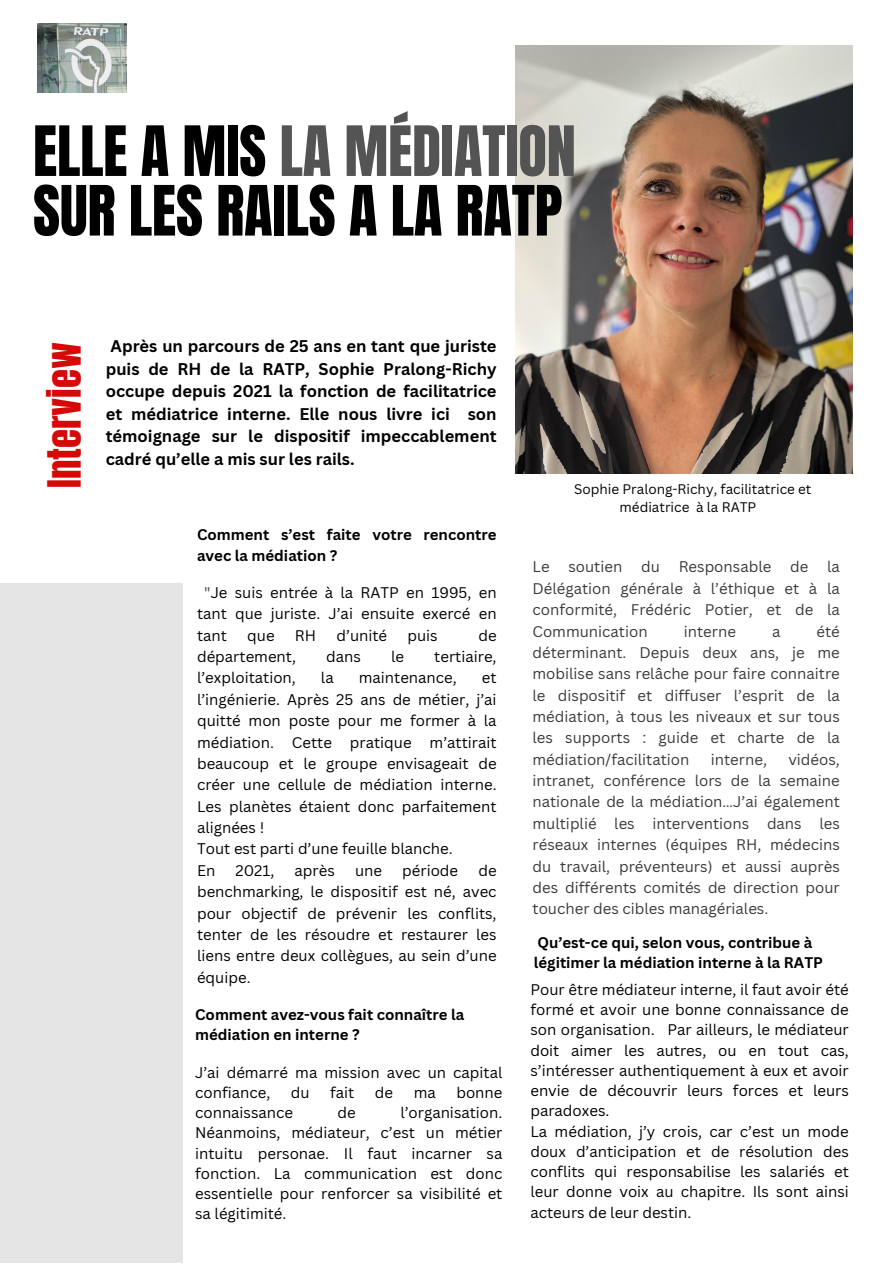
<style>
.page{position:relative;width:893px;height:1264px;background:#fff}
.page>*{position:absolute;margin:0;border:0;box-sizing:border-box;transform-origin:0 0}
.t1{font:58.95px "Anton";letter-spacing:-.005em;color:#545454}
.t2{font:58.95px "Anton";letter-spacing:-.005em;color:#000}
.t3{font:39px "Anton";color:#d60909}
.t4{font:700 16.5px/22.5px "Canva Sans";color:#000;text-align:justify}
.t5{font:15px/20.2px "Canva Sans";color:#000;text-align:justify}
.t6{font:15px/21.3px "Canva Sans";color:#3b3939;text-align:justify}
.t7{font:700 15px/20.2px "Canva Sans";color:#000}
.t8{font:13.5px/18px "Canva Sans";color:#000}
.s1{color:#000}
.s2{color:#3b3939}
</style>
<div class="page">
<div style="left:0;top:582px;width:182px;height:680px;background:#e5e5e5"></div>
<img style="left:515px;top:46px;width:337px;height:427px">
<img style="left:37px;top:23px;width:89px;height:70px">
<p class="t1" style="left:33px;top:109px;width:544px"><span class="s1">ELLE A MIS</span> LA MÉDIATION</p>
<p class="t2" style="left:33px;top:168px;width:531px">SUR LES RAILS A LA RATP</p>
<p class="t3" style="left:36px;top:488px;width:148px;rotate:-90deg">Interview</p>
<p class="t4" style="left:106px;top:334px;width:392px">Après un parcours de 25 ans en tant que juriste puis de RH de la RATP, Sophie Pralong-Richy occupe depuis 2021 la fonction de facilitatrice et médiatrice interne. Elle nous livre ici son témoignage sur le dispositif impeccablement cadré qu’elle a mis sur les rails.</p>
<p class="t7" style="left:197px;top:523px;width:301px;line-height:21.3px">Comment s’est faite votre rencontre avec la médiation ?</p>
<p class="t5" style="left:197px;top:581px;width:301px;line-height:21.3px;text-indent:7px"><span class="s2">"</span>Je suis entrée à la RATP en 1995, en tant que juriste. J’ai ensuite exercé en tant</p>
<p class="t5" style="left:247px;top:624px;width:29px">que</p>
<p class="t5" style="left:295px;top:624px;width:23px">RH</p>
<p class="t5" style="left:336px;top:624px;width:52px">d’unité</p>
<p class="t5" style="left:407px;top:624px;width:32px">puis</p>
<p class="t5" style="left:478px;top:624px;width:20px">de</p>
<p class="t5" style="left:197px;top:646px;width:100px">département,</p>
<p class="t5" style="left:326px;top:646px;width:36px">dans</p>
<p class="t5" style="left:391px;top:646px;width:14px">le</p>
<p class="t5" style="left:434px;top:646px;width:64px">tertiaire,</p>
<p class="t5" style="left:197px;top:667px;width:100px">l’exploitation,</p>
<p class="t5" style="left:321px;top:667px;width:14px">la</p>
<p class="t5" style="left:359px;top:667px;width:99px">maintenance,</p>
<p class="t5" style="left:197px;top:667px;width:301px;line-height:21.3px;text-indent:285px">et l’ingénierie. Après 25 ans de métier, j’ai quitté mon poste pour me former à la médiation. Cette pratique m’attirait beaucoup et le groupe envisageait de créer une cellule de médiation interne.<br>Les planètes étaient donc parfaitement alignées !</p>
<p class="t5" style="left:197px;top:838px;width:257px">Tout est parti d’une feuille blanche.</p>
<p class="t5" style="left:197px;top:859px;width:20px">En</p>
<p class="t5" style="left:235px;top:859px;width:40px">2021,</p>
<p class="t5" style="left:294px;top:859px;width:42px">après</p>
<p class="t5" style="left:355px;top:859px;width:29px">une</p>
<p class="t5" style="left:402px;top:859px;width:57px">période</p>
<p class="t5" style="left:197px;top:859px;width:301px;line-height:21.3px;text-indent:281px">de benchmarking, le dispositif est né, avec pour objectif de prévenir les conflits, tenter de les résoudre et restaurer les liens entre deux collègues, au sein d’une équipe.</p>
<p class="t7" style="left:195px;top:1003px;width:271px">Comment avez-vous fait connaître la médiation en interne ?</p>
<p class="t5" style="left:195px;top:1061px;width:309px">J’ai démarré ma mission avec un capital confiance,</p>
<p class="t5" style="left:291px;top:1081px;width:20px">du</p>
<p class="t5" style="left:330px;top:1081px;width:26px">fait</p>
<p class="t5" style="left:375px;top:1081px;width:20px">de</p>
<p class="t5" style="left:413px;top:1081px;width:24px">ma</p>
<p class="t5" style="left:456px;top:1081px;width:48px">bonne</p>
<p class="t5" style="left:195px;top:1102px;width:99px">connaissance</p>
<p class="t5" style="left:337px;top:1102px;width:20px">de</p>
<p class="t5" style="left:195px;top:1102px;width:309px;text-indent:205px">l’organisation.<br>Néanmoins, médiateur, c’est un métier intuitu personae. Il faut incarner sa fonction. La communication est donc essentielle pour renforcer sa visibilité et sa légitimité.</p>
<p class="t8" style="left:619px;top:479px;width:193px;text-indent:-45px">Sophie Pralong-Richy, facilitatrice et médiatrice à la RATP</p>
<p class="t6" style="left:532px;top:556px;width:309px;text-indent:294px">la Délégation générale à l’éthique et à la conformité, Frédéric Potier, et de la Communication</p>
<p class="t6" style="left:532px;top:556px;width:19px">Le</p>
<p class="t6" style="left:568px;top:556px;width:55px">soutien</p>
<p class="t6" style="left:641px;top:556px;width:20px">du</p>
<p class="t6" style="left:678px;top:556px;width:94px">Responsable</p>
<p class="t6" style="left:790px;top:556px;width:20px">de</p>
<p class="t6" style="left:532px;top:620px;width:309px;text-indent:284px">été déterminant. Depuis deux ans, je me mobilise sans relâche pour faire connaitre le dispositif et diffuser l’esprit de la médiation, à tous les niveaux et sur tous les supports : guide et charte de la médiation/facilitation</p>
<p class="t6" style="left:683px;top:620px;width:54px">interne</p>
<p class="t6" style="left:772px;top:620px;width:10px">a</p>
<p class="t6" style="left:532px;top:748px;width:309px;text-indent:256px">vidéos, intranet, conférence lors de la semaine nationale de la médiation…J’ai également multiplié les interventions dans les réseaux internes (équipes RH, médecins du travail, préventeurs) et aussi auprès des différents comités de direction pour toucher des cibles managériales.</p>
<p class="t6" style="left:710px;top:748px;width:58px">interne,</p>
<p class="t7" style="left:534px;top:931px;width:290px">Qu’est-ce qui, selon vous, contribue à légitimer la médiation interne à la RATP</p>
<p class="t5" style="left:530px;top:978px;width:320px;text-align:left">Pour être médiateur interne, il faut avoir été formé et avoir une bonne connaissance de son organisation. Par ailleurs, le médiateur doit aimer les autres, ou en tout cas, s’intéresser authentiquement à eux et avoir envie de découvrir leurs forces et leurs paradoxes.</p>
<p class="t5" style="left:530px;top:1120px;width:320px">La médiation, j’y crois, car c’est un mode doux d’anticipation et de résolution des conflits qui responsabilise les salariés et leur donne voix au chapitre. Ils sont ainsi acteurs de leur destin.</p>
</div>
